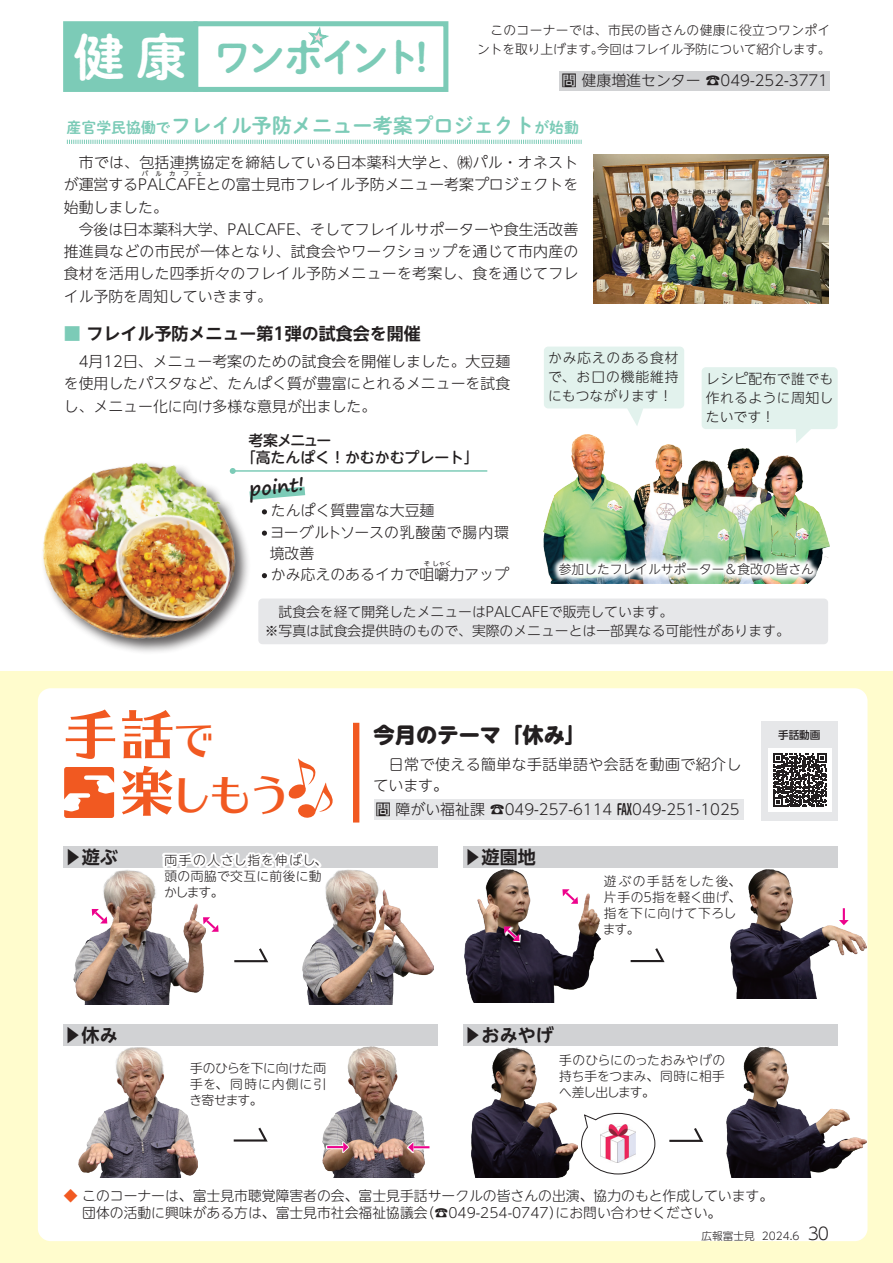
<style>
.page{position:relative;width:893px;height:1263px;background:#fff}
.page>*{position:absolute;margin:0;border:0;box-sizing:border-box;transform-origin:0 0}
.t1{font:53.1px "UD Typos 515 Std";color:#f15921}
.t2{font:42.45px "UD Typos 515 Std";color:#f15921}
.t3{font:39.3px "P Shuei NM Go Std N B";letter-spacing:-.135em;color:#7ccbb7}
.t4{font:800 21.3px "UD Shin M Go Pr 6 N";color:#231f20}
.t5{font:20.25px "P Shuei NM Go Std N B";color:#7ccbb7}
.t6{font:700 19.2px "Segoe Print";color:#231f20}
.t7{font:700 18px "UD Shin Go NT Pr 6 N De";color:#231f20}
.t8{font:700 16.95px "UD Shin Go NT Pr 6 N De";color:#231f20}
.t9{font:300 14.85px/22.4px "UD Shin Go NT Pr 6 N";color:#231f20}
.t10{font:300 14.85px/22.4px "UD Shin Go NT Pr 6 N";letter-spacing:.02em;color:#231f20}
.t11{font:300 14.85px/21.3px "UD Shin M Go Pr 6 N";letter-spacing:.03em;color:#231f20}
.t12{font:500 14.85px/17px "UD Shin M Go Pr 6 N";color:#231f20}
.t13{font:300 13.8px/19.2px "UD Shin Go NT Pr 6 N";color:#231f20;text-align:justify}
.t14{font:300 13.8px/17px "UD Shin M Go Pr 6 N";color:#231f20}
.t15{font:300 12.75px/19.2px "UD Shin Go NT Pr 6 N";color:#231f20}
.t16{font:300 12.75px/15.9px "UD Shin M Go Pr 6 N";letter-spacing:.02em;color:#231f20;text-align:justify}
.t17{font:300 12.75px/15.9px "UD Shin M Go Pr 6 N";letter-spacing:.055em;color:#231f20}
.t18{font:300 12.75px/15.9px "UD Shin M Go Pr 6 N";letter-spacing:.04em;color:#231f20}
.t19{font:300 10.65px "UD Shin Go NT Pr 6 N";color:#231f20}
.t20{font:500 10.65px "UD Shin Go Pr 6 N";color:#231f20}
.t21{font:6.45px "UD Shin Go NT Pr 6 N";letter-spacing:.335em;color:#231f20}
.s1{font-size:49.95px;color:#fff}
.s2{font-weight:500}
.s3{font-size:14.85px}
.s4{color:#7ccbb7}
.s5{font-size:42.45px}
.s6{font-size:53.1px}
.s7{font-family:"UD Shin M Go Pr 6 N";font-weight:500}
.s8{color:#f15921}
.s9{font-size:16.95px}
</style>
<div class="page">
<div style="left:0;top:671px;width:893px;height:592px;background:#fffccd"></div>
<div style="left:38px;top:688px;width:829px;height:553px;background:#fff;border-radius:13px"></div>
<div style="left:761px;top:721px;width:76px;height:100px;background:#e6e7e9"></div>
<svg style="left:288px;top:758px;width:45px;height:60px"></svg>
<div style="left:64px;top:767px;width:50px;height:51px;background:#f15921;border-radius:3px"></div>
<svg style="left:64px;top:775px;width:50px;height:37px"></svg>
<div style="left:353px;top:723px;width:6px;height:99px;background:#f15921"></div>
<div style="left:374px;top:799px;width:370px;height:20px;background:#e6e7e9"></div>
<div style="left:768px;top:748px;width:64px;height:64px;background:#fff"></div>
<svg style="left:773px;top:753px;width:54px;height:54px"></svg>
<div style="left:64px;top:847px;width:374px;height:21px;background:#d1d2d4"></div>
<div style="left:464px;top:1025px;width:374px;height:21px;background:#d1d2d4"></div>
<div style="left:64px;top:1025px;width:374px;height:21px;background:#d1d2d4"></div>
<div style="left:464px;top:846px;width:374px;height:21px;background:#d1d2d4"></div>
<svg style="left:669px;top:1128px;width:35px;height:14px"></svg>
<img style="left:465px;top:869px;width:136px;height:133px">
<svg style="left:630px;top:948px;width:35px;height:15px"></svg>
<img style="left:78px;top:1047px;width:120px;height:131px">
<img style="left:322px;top:1046px;width:102px;height:132px">
<svg style="left:233px;top:1127px;width:35px;height:15px"></svg>
<div style="left:162px;top:852px;width:161px;height:48px;background:#fff"></div>
<img style="left:74px;top:870px;width:132px;height:134px">
<img style="left:730px;top:870px;width:136px;height:129px">
<img style="left:726px;top:1046px;width:141px;height:132px">
<img style="left:302px;top:869px;width:132px;height:135px">
<img style="left:471px;top:1047px;width:107px;height:131px">
<svg style="left:234px;top:948px;width:35px;height:15px"></svg>
<svg style="left:90px;top:907px;width:19px;height:18px"></svg>
<svg style="left:201px;top:916px;width:18px;height:17px"></svg>
<svg style="left:560px;top:888px;width:20px;height:17px"></svg>
<svg style="left:502px;top:925px;width:20px;height:17px"></svg>
<div style="left:838px;top:907px;width:11px;height:19px;background:#fff"></div>
<svg style="left:839px;top:908px;width:10px;height:17px"></svg>
<svg style="left:326px;top:1141px;width:23px;height:12px"></svg>
<svg style="left:327px;top:1142px;width:21px;height:10px"></svg>
<svg style="left:407px;top:1141px;width:23px;height:12px"></svg>
<svg style="left:408px;top:1142px;width:21px;height:10px"></svg>
<svg style="left:581px;top:1113px;width:74px;height:61px"></svg>
<img style="left:601px;top:1125px;width:34px;height:37px">
<div style="left:193px;top:21px;width:255px;height:71px;border:5px solid #7ccbb7"></div>
<div style="left:66px;top:24px;width:129px;height:65px;background:#7ccbb7"></div>
<div style="left:63px;top:21px;width:135px;height:71px;border:5px solid #7ccbb7"></div>
<svg style="left:308px;top:27px;width:21px;height:21px"></svg>
<div style="left:560px;top:71px;width:270px;height:19px;background:#d1d2d4"></div>
<div style="left:258px;top:598px;width:570px;height:46px;background:#e6e7e9;border-radius:4px"></div>
<svg style="left:262px;top:531px;width:5px;height:5px"></svg>
<svg style="left:262px;top:573px;width:5px;height:5px"></svg>
<svg style="left:251px;top:486px;width:55px;height:28px"></svg>
<svg style="left:67px;top:139px;width:515px;height:5px"></svg>
<img style="left:42px;top:463px;width:206px;height:188px">
<img style="left:593px;top:155px;width:235px;height:148px">
<hr style="left:233px;top:470px;width:254px;height:2px;background:#7ccbb7">
<svg style="left:230px;top:468px;width:6px;height:6px"></svg>
<img style="left:544px;top:435px;width:285px;height:148px">
<svg style="left:702px;top:367px;width:136px;height:76px"></svg>
<svg style="left:544px;top:347px;width:140px;height:79px"></svg>
<img style="left:551px;top:554px;width:270px;height:29px">
<h3 class="t3" style="left:74px;top:28px;width:355px"><span class="s1">健 康</span> ワンホイント!</h3>
<p class="t15" style="left:477px;top:20px;width:405px">　このコーナーでは、市民の皆さんの健康に役立つワンポイ<br>ントを取り上げます。今回はフレイル予防について紹介します。　　　　</p>
<p class="t9" style="left:562px;top:69px;width:268px"><span class="s2">問</span> 健康増進センター ☎049-252-3771</p>
<h3 class="t5" style="left:67px;top:110px;width:514px"><span class="s3">産官学民協働で</span>フレイル予防メニュー考案プロジェクト<span class="s3">が始動</span></h3>
<p class="t9" style="left:64px;top:150px;width:516px">　市では、包括連携協定を締結している日本薬科大学と、㈱パル・オネストが運営するPALCAFEとの富士見市フレイル予防メニュー考案プロジェクトを</p>
<p class="t21" style="left:142px;top:169px;width:22px">パ ル</p>
<p class="t21" style="left:169px;top:169px;width:35px">カフェ</p>
<p class="t10" style="left:64px;top:195px;width:516px">始動しました。<br>　今後は日本薬科大学、PALCAFE、そしてフレイルサポーターや食生活改善推進員などの市民が一体となり、試食会やワークショップを通じて市内産の食材を活用した四季折々のフレイル予防メニューを考案し、食を通じてフレイル予防を周知していきます。</p>
<p class="t8" style="left:64px;top:320px;width:359px"><span class="s4">■</span> フレイル予防メニュー第1弾の試食会を開催</p>
<p class="t9" style="left:64px;top:350px;width:448px;text-align:justify">　4月12日、メニュー考案のための試食会を開催しました。大豆麺を使用したパスタなど、たんぱく質が豊富にとれるメニューを試食し、メニュー化に向け多様な意見が出ました。</p>
<p class="t13" style="left:548px;top:348px;width:132px">かみ応えのある食材で、お口の機能維持にもつながります！</p>
<p class="t13" style="left:706px;top:368px;width:129px">レシピ配布で誰でも作れるように周知したいです！</p>
<p class="t12" style="left:241px;top:431px;width:240px;text-indent:7px">考案メニュー<br>「高たんぱく！かむかむプレート」</p>
<p class="t6" style="left:248px;top:471px;width:57px;rotate:-5deg">point!</p>
<p class="t9" style="left:270px;top:500px;width:241px;line-height:21.3px">たんぱく質豊富な大豆麺<br>ヨーグルトソースの乳酸菌で腸内環境改善<br>かみ応えのあるイカで咀嚼力アップ</p>
<p class="t21" style="left:424px;top:559px;width:29px">そしゃく</p>
<p class="t15" style="left:559px;top:559px;width:257px">参加したフレイルサポーター＆食改の皆さん</p>
<p class="t13" style="left:265px;top:602px;width:527px">　試食会を経て開発したメニューはPALCAFEで販売しています。<br>※写真は試食会提供時のもので、実際のメニューとは一部異なる可能性があります。</p>
<h1 class="t1" style="left:64px;top:690px;width:153px">手話<span class="s5">で</span></h1>
<h2 class="t2" style="left:120px;top:759px;width:173px"><span class="s6">楽</span>しもう</h2>
<p class="t7" style="left:64px;top:843px;width:56px">▶遊ぶ</p>
<p class="t18" style="left:164px;top:852px;width:165px">両手の人さし指を伸ばし、頭の両脇で交互に前後に動かします。</p>
<h3 class="t4" style="left:374px;top:716px;width:214px">今月のテーマ「休み」</h3>
<p class="t11" style="left:374px;top:752px;width:369px">　日常で使える簡単な手話単語や会話を動画で紹介しています。</p>
<p class="t9" style="left:376px;top:797px;width:365px"><span class="s2">問</span> 障がい福祉課 ☎049-257-6114 <span class="s7">FAX</span>049-251-1025</p>
<p class="t7" style="left:464px;top:842px;width:74px">▶遊園地</p>
<p class="t17" style="left:603px;top:873px;width:140px">遊ぶの手話をした後、片手の5指を軽く曲げ、指を下に向けて下ろします。</p>
<p class="t20" style="left:778px;top:727px;width:44px">手話動画</p>
<p class="t7" style="left:64px;top:1021px;width:56px">▶休み</p>
<p class="t7" style="left:464px;top:1021px;width:92px">▶おみやげ</p>
<p class="t16" style="left:189px;top:1059px;width:138px">手のひらを下に向けた両手を、同時に内側に引き寄せます。</p>
<p class="t16" style="left:559px;top:1051px;width:168px">手のひらにのったおみやげの持ち手をつまみ、同時に相手へ差し出します。</p>
<p class="t14" style="left:64px;top:1186px;width:711px"><span class="s8">◆</span> このコーナーは、富士見市聴覚障害者の会、富士見手話サークルの皆さんの出演、協力のもと作成しています。　 団体の活動に興味がある方は、富士見市社会福祉協議会（☎049-254-0747）にお問い合わせください。</p>
<p class="t19" style="left:702px;top:1228px;width:129px">広報富士見 2024.6 <span class="s9">30</span></p>
</div>
